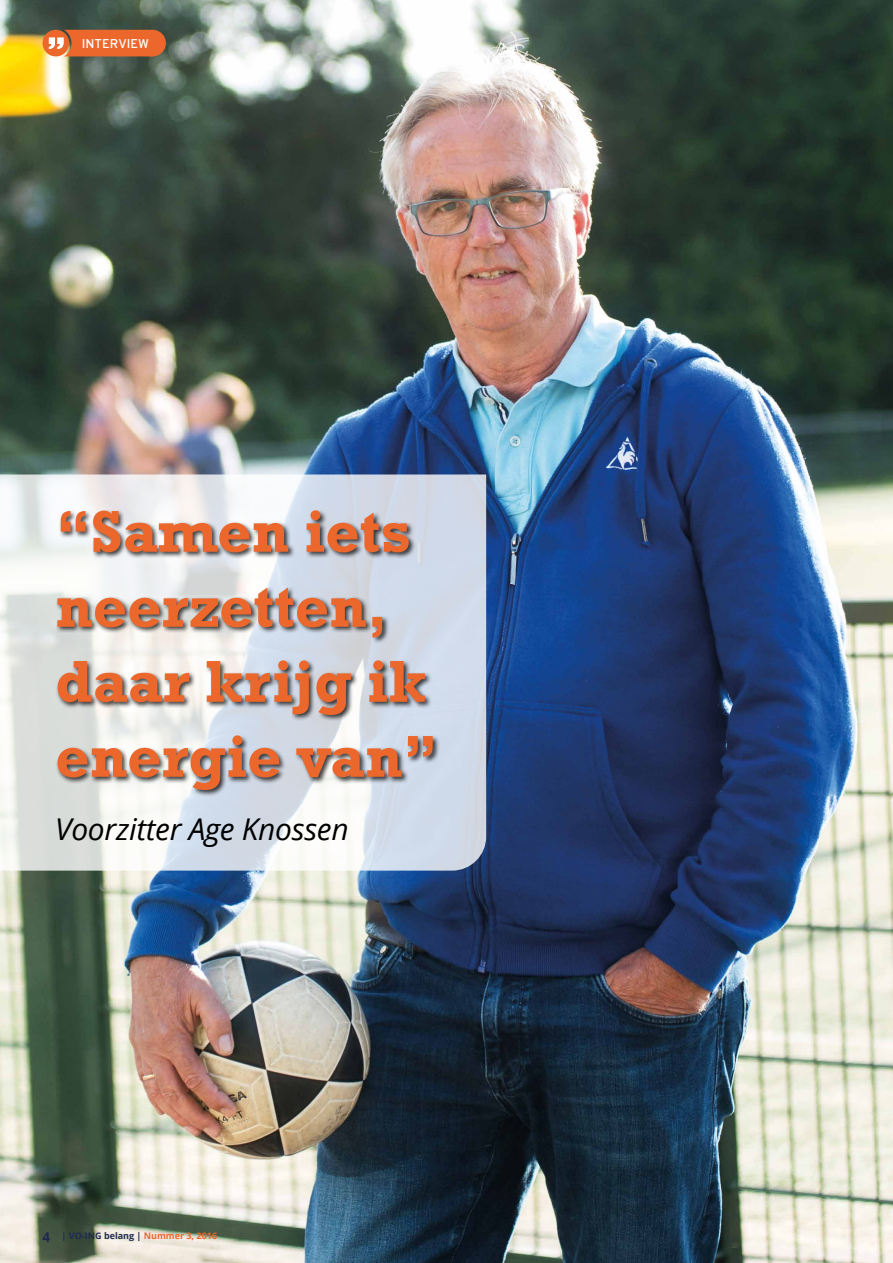
<style>
.page{position:relative;width:893px;height:1263px;background:#fff}
.page>*{position:absolute;margin:0;border:0;box-sizing:border-box;transform-origin:0 0}
.t1{font:700 60px/75px "Rockwell";color:#ec672c}
.t2{font:italic 30px "Open Sans";letter-spacing:-.01em;color:#000}
.t3{font:12.75px "Overpass";color:#fff}
.t4{font:700 9px "Open Sans";color:#1e2b51}
.s1{font-size:13.5px}
.s2{color:#ec672c}
</style>
<div class="page">
<img style="left:0;top:0;width:893px;height:1263px">
<div style="left:139px;top:30px;width:27px;height:26px;background:#ec672c;border-radius:50%"></div>
<div style="left:43px;top:30px;width:26px;height:26px;background:#ec672c;border-radius:50%"></div>
<svg style="left:49px;top:30px;width:100px;height:26px"></svg>
<svg style="left:0;top:474px;width:486px;height:397px"></svg>
<div style="left:56px;top:510px;width:384px;height:287px;background:#000;opacity:.75"></div>
<p class="t3" style="left:82px;top:36px;width:69px">INTERVIEW</p>
<p class="t1" style="left:55px;top:493px;width:384px">“Samen iets neerzetten, daar krijg ik energie van”</p>
<p class="t2" style="left:55px;top:808px;width:295px">Voorzitter Age Knossen</p>
<p class="t4" style="left:43px;top:1229px;width:176px"><span class="s1">4</span> | VO-ING belang | <span class="s2">Nummer 3, 2016</span></p>
</div>
